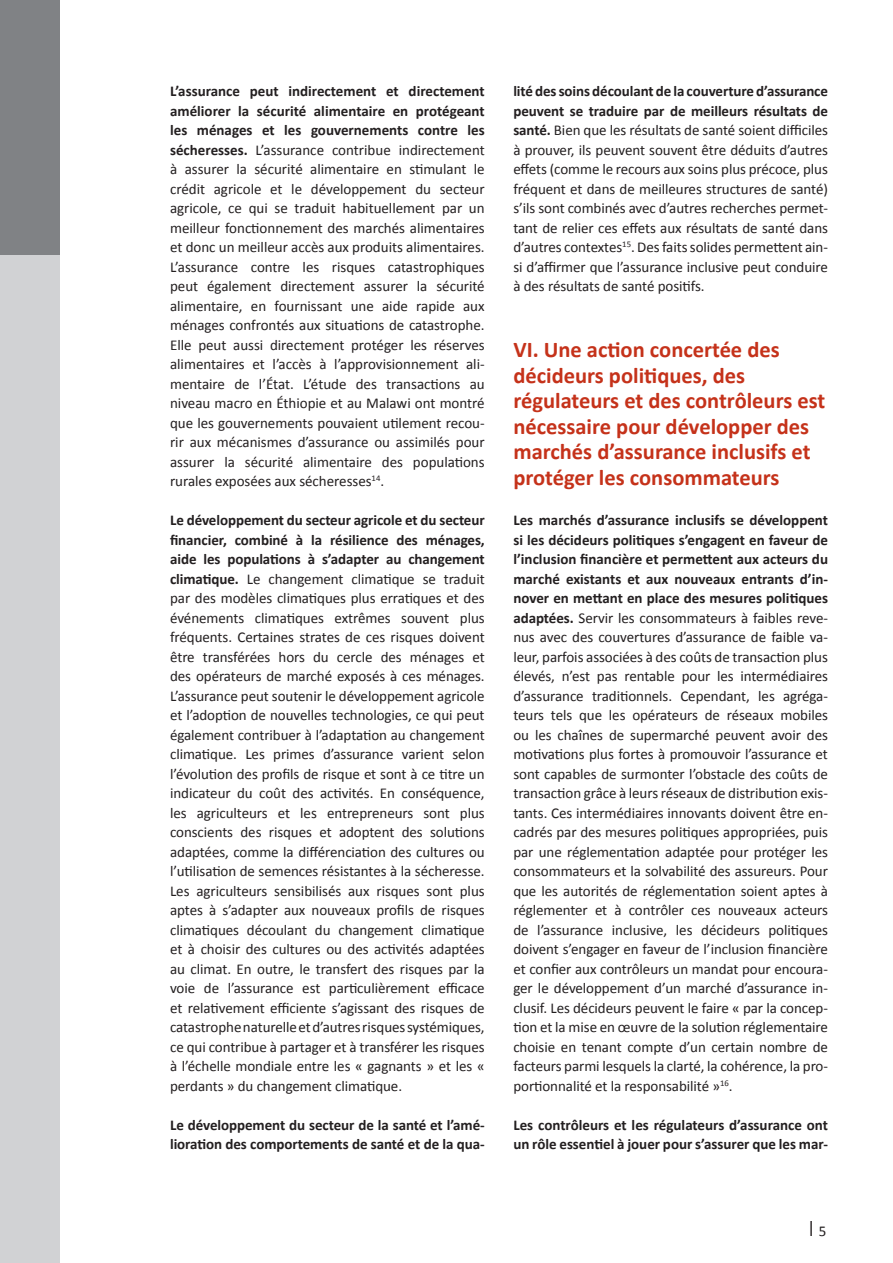
<style>
.page{position:relative;width:893px;height:1263px;background:#fff}
.page>*{position:absolute;margin:0;border:0;box-sizing:border-box;transform-origin:0 0}
.t1{font:700 22.5px/25.5px "Calibri";color:#c5321a}
.t2{font:15px/19.5px "Calibri";letter-spacing:-.005em;color:#231f20;text-align:justify}
.t3{font:700 15px/19.5px "Calibri";letter-spacing:-.005em;color:#231f20}
.t4{font:700 15px "DIN Alternate";color:#231f20}
.s1{font-weight:700}
.s2{font-family:"Calibri";font-weight:400}
</style>
<div class="page">
<div style="left:0;top:0;width:60px;height:1263px;background:#d1d2d4"></div>
<div style="left:0;top:0;width:60px;height:255px;background:#808285"></div>
<p class="t2" style="left:170px;top:82px;width:316px"><span class="s1">L’assurance peut indirectement et directement améliorer la sécurité alimentaire en protégeant les ménages et les gouvernements contre les sécheresses.</span> L’assurance contribue indirectement à assurer la sécurité alimentaire en stimulant le crédit agricole et le développement du secteur agricole, ce qui se traduit habituellement par un meilleur fonctionnement des marchés alimentaires et donc un meilleur accès aux produits alimentaires.<br>L’assurance contre les risques catastrophiques peut également directement assurer la sécurité alimentaire, en fournissant une aide rapide aux ménages confrontés aux situations de catastrophe.<br>Elle peut aussi directement protéger les réserves alimentaires et l’accès à l’approvisionnement ali&shy;mentaire de l’État. L’étude des transactions au niveau macro en Éthiopie et au Malawi ont montré que les gouvernements pouvaient utilement recou&shy;rir aux mécanismes d’assurance ou assimilés pour assurer la sécurité alimentaire des populations rurales exposées aux sécheresses<sup>14</sup>.</p>
<p class="t2" style="left:170px;top:511px;width:316px"><span class="s1">Le développement du secteur agricole et du secteur financier, combiné à la résilience des ménages, aide les populations à s’adapter au changement climatique.</span> Le changement climatique se traduit par des modèles climatiques plus erratiques et des événements climatiques extrêmes souvent plus fréquents. Certaines strates de ces risques doivent être transférées hors du cercle des ménages et des opérateurs de marché exposés à ces ménages.<br>L’assurance peut soutenir le développement agricole et l’adoption de nouvelles technologies, ce qui peut également contribuer à l’adaptation au changement climatique. Les primes d’assurance varient selon l’évolution des profils de risque et sont à ce titre un indicateur du coût des activités. En conséquence, les agriculteurs et les entrepreneurs sont plus conscients des risques et adoptent des solutions adaptées, comme la différenciation des cultures ou l’utilisation de semences résistantes à la sécheresse.<br>Les agriculteurs sensibilisés aux risques sont plus aptes à s’adapter aux nouveaux profils de risques climatiques découlant du changement climatique et à choisir des cultures ou des activités adaptées au climat. En outre, le transfert des risques par la voie de l’assurance est particulièrement efficace et relativement efficiente s’agissant des risques de catastrophe naturelle et d’autres risques systémiques, ce qui contribue à partager et à transférer les risques à l’échelle mondiale entre les « gagnants » et les « perdants » du changement climatique.</p>
<p class="t3" style="left:170px;top:1115px;width:316px">Le développement du secteur de la santé et l’amé&shy;lioration des comportements de santé et de la qua-</p>
<p class="t2" style="left:513px;top:82px;width:316px"><span class="s1">lité des soins découlant de la couverture d’assurance peuvent se traduire par de meilleurs résultats de santé.</span> Bien que les résultats de santé soient difficiles à prouver, ils peuvent souvent être déduits d’autres effets (comme le recours aux soins plus précoce, plus fréquent et dans de meilleures structures de santé) s’ils sont combinés avec d’autres recherches permet&shy;tant de relier ces effets aux résultats de santé dans d’autres contextes<sup>15</sup>. Des faits solides permettent ain&shy;si d’affirmer que l’assurance inclusive peut conduire à des résultats de santé positifs.</p>
<h1 class="t1" style="left:513px;top:337px;width:313px">VI. Une action concertée des décideurs politiques, des régulateurs et des contrôleurs est nécessaire pour développer des marchés d’assurance inclusifs et protéger les consommateurs</h1>
<p class="t2" style="left:513px;top:511px;width:316px"><span class="s1">Les marchés d’assurance inclusifs se développent si les décideurs politiques s’engagent en faveur de l’inclusion financière et permettent aux acteurs du marché existants et aux nouveaux entrants d’in&shy;nover en mettant en place des mesures politiques adaptées.</span> Servir les consommateurs à faibles reve&shy;nus avec des couvertures d’assurance de faible va&shy;leur, parfois associées à des coûts de transaction plus élevés, n’est pas rentable pour les intermédiaires d’assurance traditionnels. Cependant, les agréga&shy;teurs tels que les opérateurs de réseaux mobiles ou les chaînes de supermarché peuvent avoir des motivations plus fortes à promouvoir l’assurance et sont capables de surmonter l’obstacle des coûts de transaction grâce à leurs réseaux de distribution exis&shy;tants. Ces intermédiaires innovants doivent être en&shy;cadrés par des mesures politiques appropriées, puis par une réglementation adaptée pour protéger les consommateurs et la solvabilité des assureurs. Pour que les autorités de réglementation soient aptes à réglementer et à contrôler ces nouveaux acteurs de l’assurance inclusive, les décideurs politiques doivent s’engager en faveur de l’inclusion financière et confier aux contrôleurs un mandat pour encoura&shy;ger le développement d’un marché d’assurance in&shy;clusif. Les décideurs peuvent le faire « par la concep&shy;tion et la mise en œuvre de la solution réglementaire choisie en tenant compte d’un certain nombre de facteurs parmi lesquels la clarté, la cohérence, la pro&shy;portionnalité et la responsabilité »<sup>16</sup>.</p>
<p class="t3" style="left:513px;top:1115px;width:316px">Les contrôleurs et les régulateurs d’assurance ont un rôle essentiel à jouer pour s’assurer que les mar-</p>
<p class="t4" style="left:804px;top:1219px;width:24px">︱<span class="s2">5</span></p>
</div>
